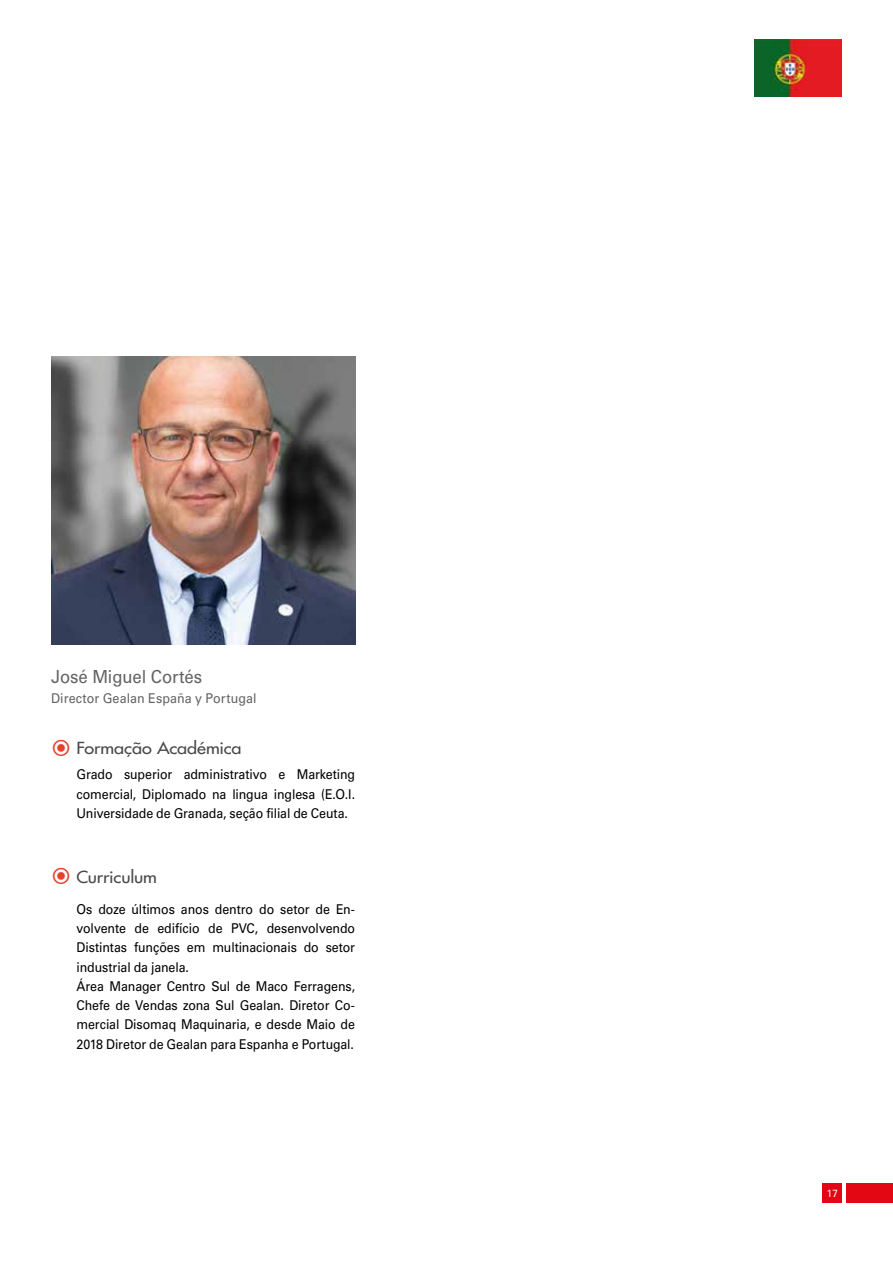
<style>
.page{position:relative;width:893px;height:1263px;background:#fff}
.page>*{position:absolute;margin:0;border:0;box-sizing:border-box;transform-origin:0 0}
.t1{font:18px "Univers LT";letter-spacing:-.005em;color:#646363;scale:.93 1}
.t2{font:500 16.2px "Futura CE";letter-spacing:-.005em;color:#4a4a49;scale:1.11 1}
.t3{font:13.5px/19.2px "Univers LT";letter-spacing:-.01em;color:#000;text-align:justify;scale:.92 1}
.t4{font:13.5px "Univers LT";letter-spacing:.005em;color:#646363;scale:.93 1}
.t5{font:10.5px "Univers LT";color:#fff;scale:.93 1}
</style>
<div class="page">
<img style="left:51px;top:356px;width:304px;height:289px">
<div style="left:823px;top:1183px;width:19px;height:19px;background:#e30613"></div>
<div style="left:846px;top:1183px;width:47px;height:19px;background:#e30613"></div>
<img style="left:754px;top:40px;width:88px;height:56px">
<h1 class="t1" style="left:51px;top:666px;width:164px">José Miguel Cortés</h1>
<p class="t4" style="left:51px;top:690px;width:223px">Director Gealan España y Portugal</p>
<p class="t2" style="left:77px;top:737px;width:150px">Formação Académica</p>
<p class="t3" style="left:77px;top:765px;width:304px">Grado superior administrativo e Marketing comercial, Diplomado na lingua inglesa (E.O.I.<br>Universidade de Granada, seção filial de Ceuta.</p>
<p class="t2" style="left:77px;top:865px;width:74px">Curriculum</p>
<p class="t3" style="left:77px;top:900px;width:304px;text-align:left">Os doze últimos anos dentro do setor de En&shy;volvente de edifício de PVC, desenvolvendo Distintas funções em multinacionais do setor industrial da janela.<br>Área Manager Centro Sul de Maco Ferragens, Chefe de Vendas zona Sul Gealan. Diretor Co&shy;mercial Disomaq Maquinaria, e desde Maio de 2018 Diretor de Gealan para Espanha e Portugal.</p>
<p class="t5" style="left:827px;top:1187px;width:13px">17</p>
</div>
